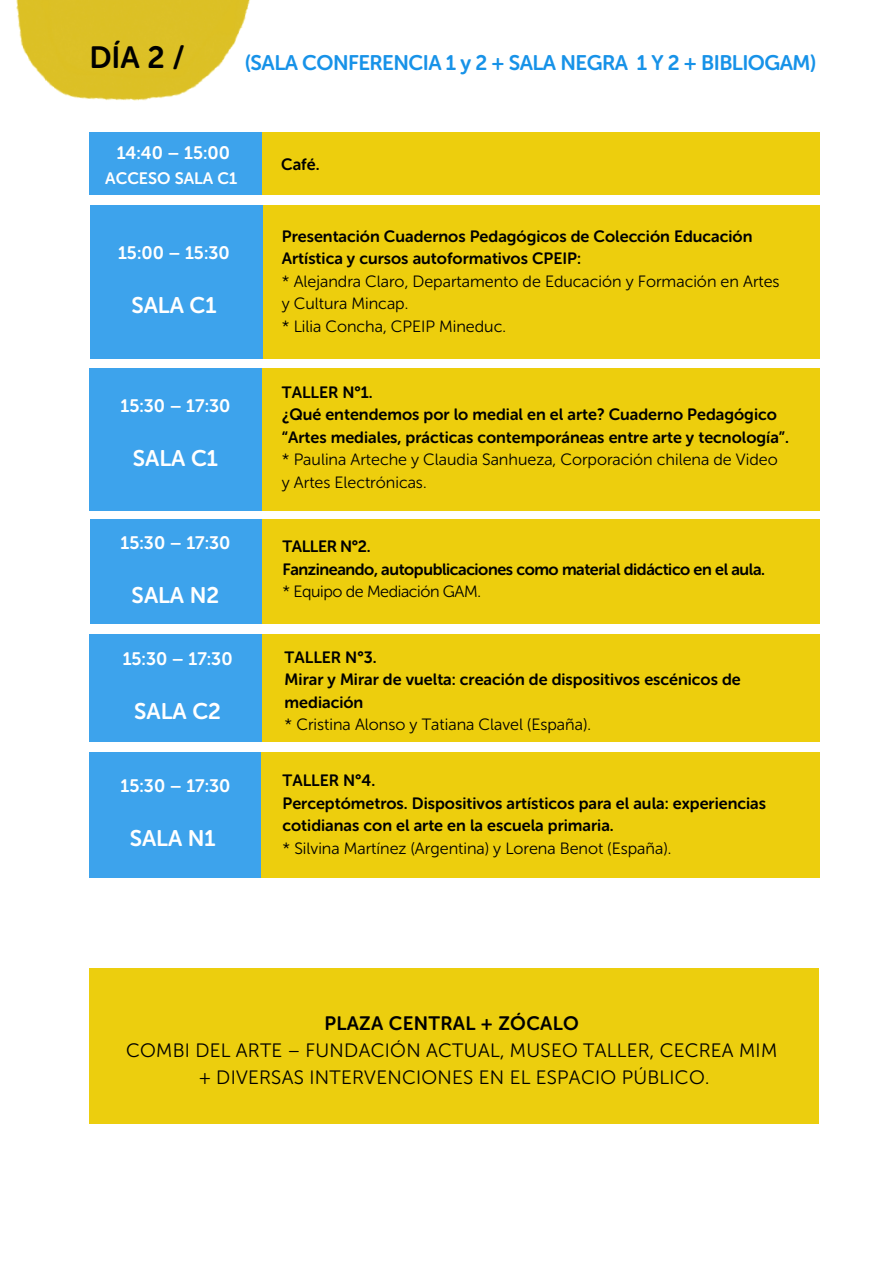
<style>
.page{position:relative;width:894px;height:1264px;background:#fff}
.page>*{position:absolute;margin:0;border:0;box-sizing:border-box;transform-origin:0 0}
.t1{font:30.6px "Museo Sans Rounded 700";color:#000}
.t2{font:22.5px "Museo Sans Rounded 700";color:#fff}
.t3{font:21px "Museo Sans Rounded 700";letter-spacing:-.025em;color:#1792e8}
.t4{font:19.35px/27px "Museo Sans Rounded 300";letter-spacing:.015em;color:#000;text-align:center}
.t5{font:18px "Museo Sans Rounded 700";color:#fff}
.t6{font:16.5px "Museo Sans Rounded 700";color:#fff}
.t7{font:16.35px/22.5px "Museo Sans Rounded 700";color:#000}
.t8{font:16.35px/22.5px "Museo Sans Rounded 300";color:#000}
.t9{font:16.35px/22.5px "Museo Sans Rounded 700";letter-spacing:-.025em;color:#000}
.t10{font:16.35px "Museo Sans Rounded 300";letter-spacing:-.025em;color:#000}
.s1{font-family:"Museo Sans Rounded 700"}
</style>
<div class="page">
<div style="left:258px;top:205px;width:561px;height:154px;background:#edce0d"></div>
<div style="left:90px;top:205px;width:172px;height:154px;background:#3da3ec"></div>
<img style="left:16px;top:0;width:234px;height:101px">
<div style="left:89px;top:368px;width:173px;height:142px;background:#3da3ec"></div>
<div style="left:262px;top:368px;width:557px;height:142px;background:#edce0d"></div>
<div style="left:90px;top:519px;width:172px;height:105px;background:#3da3ec"></div>
<div style="left:262px;top:519px;width:557px;height:105px;background:#edce0d"></div>
<div style="left:89px;top:634px;width:175px;height:107px;background:#3da3ec"></div>
<div style="left:89px;top:752px;width:173px;height:125px;background:#3da3ec"></div>
<div style="left:262px;top:634px;width:557px;height:107px;background:#edce0d"></div>
<div style="left:261px;top:752px;width:559px;height:125px;background:#edce0d"></div>
<div style="left:257px;top:132px;width:562px;height:63px;background:#edce0d"></div>
<div style="left:89px;top:132px;width:172px;height:63px;background:#3da3ec"></div>
<div style="left:89px;top:968px;width:729px;height:155px;background:#ecce0e"></div>
<p class="t1" style="left:89px;top:39px;width:97px">DÍA 2 /</p>
<p class="t3" style="left:245px;top:50px;width:572px">(SALA CONFERENCIA 1 y 2 + SALA NEGRA 1 Y 2 + BIBLIOGAM)</p>
<h2 class="t5" style="left:117px;top:142px;width:115px">14:40 – 15:00</h2>
<h2 class="t6" style="left:105px;top:169px;width:133px">ACCESO SALA C1</h2>
<h6 class="t5" style="left:118px;top:242px;width:113px">15:00 – 15:30</h6>
<h2 class="t2" style="left:131px;top:292px;width:87px">SALA C1</h2>
<p class="t5" style="left:120px;top:395px;width:111px">15:30 – 17:30</p>
<p class="t2" style="left:133px;top:444px;width:87px">SALA C1</p>
<h6 class="t5" style="left:120px;top:532px;width:111px">15:30 – 17:30</h6>
<h2 class="t2" style="left:132px;top:581px;width:89px">SALA N2</h2>
<h6 class="t5" style="left:123px;top:648px;width:111px">15:30 – 17:30</h6>
<h2 class="t2" style="left:134px;top:698px;width:88px">SALA C2</h2>
<h6 class="t5" style="left:120px;top:775px;width:111px">15:30 – 17:30</h6>
<h2 class="t2" style="left:130px;top:824px;width:87px">SALA N1</h2>
<h6 class="t7" style="left:281px;top:153px;width:40px">Café.</h6>
<h1 class="t7" style="left:282px;top:225px;width:472px">Presentación Cuadernos Pedagógicos de Colección Educación<br>Artística y cursos autoformativos CPEIP:</h1>
<h3 class="t8" style="left:282px;top:270px;width:499px">* Alejandra Claro, Departamento de Educación y Formación en Artes</h3>
<h4 class="t8" style="left:282px;top:292px;width:128px">y Cultura Mincap.</h4>
<p class="t8" style="left:282px;top:315px;width:225px">* Lilia Concha, CPEIP Mineduc.</p>
<p class="t7" style="left:282px;top:381px;width:508px">TALLER N°1.<br>¿Qué entendemos por lo medial en el arte? Cuaderno Pedagógico “Artes mediales, prácticas contemporáneas entre arte y tecnología”.</p>
<p class="t8" style="left:282px;top:448px;width:497px">* Paulina Arteche y Claudia Sanhueza, Corporación chilena de Video y Artes Electrónicas.</p>
<p class="t9" style="left:282px;top:535px;width:484px">TALLER N°2.<br>Fanzineando, autopublicaciones como material didáctico en el aula.</p>
<p class="t10" style="left:282px;top:582px;width:200px">* Equipo de Mediación GAM.</p>
<p class="t7" style="left:284px;top:646px;width:457px">TALLER N°3.<br>Mirar y Mirar de vuelta: creación de dispositivos escénicos de mediación</p>
<p class="t8" style="left:284px;top:713px;width:308px">* Cristina Alonso y Tatiana Clavel (España).</p>
<p class="t7" style="left:282px;top:769px;width:485px">TALLER N°4.<br>Perceptómetros. Dispositivos artísticos para el aula: experiencias cotidianas con el arte en la escuela primaria.</p>
<p class="t8" style="left:282px;top:836px;width:390px">* Silvina Martínez (Argentina) y Lorena Benot (España).</p>
<h5 class="t4" style="left:126px;top:1010px;width:652px"><span class="s1">PLAZA CENTRAL + ZÓCALO<br></span>COMBI DEL ARTE – FUNDACIÓN ACTUAL, MUSEO TALLER, CECREA MIM + DIVERSAS INTERVENCIONES EN EL ESPACIO PÚBLICO.</h5>
</div>
